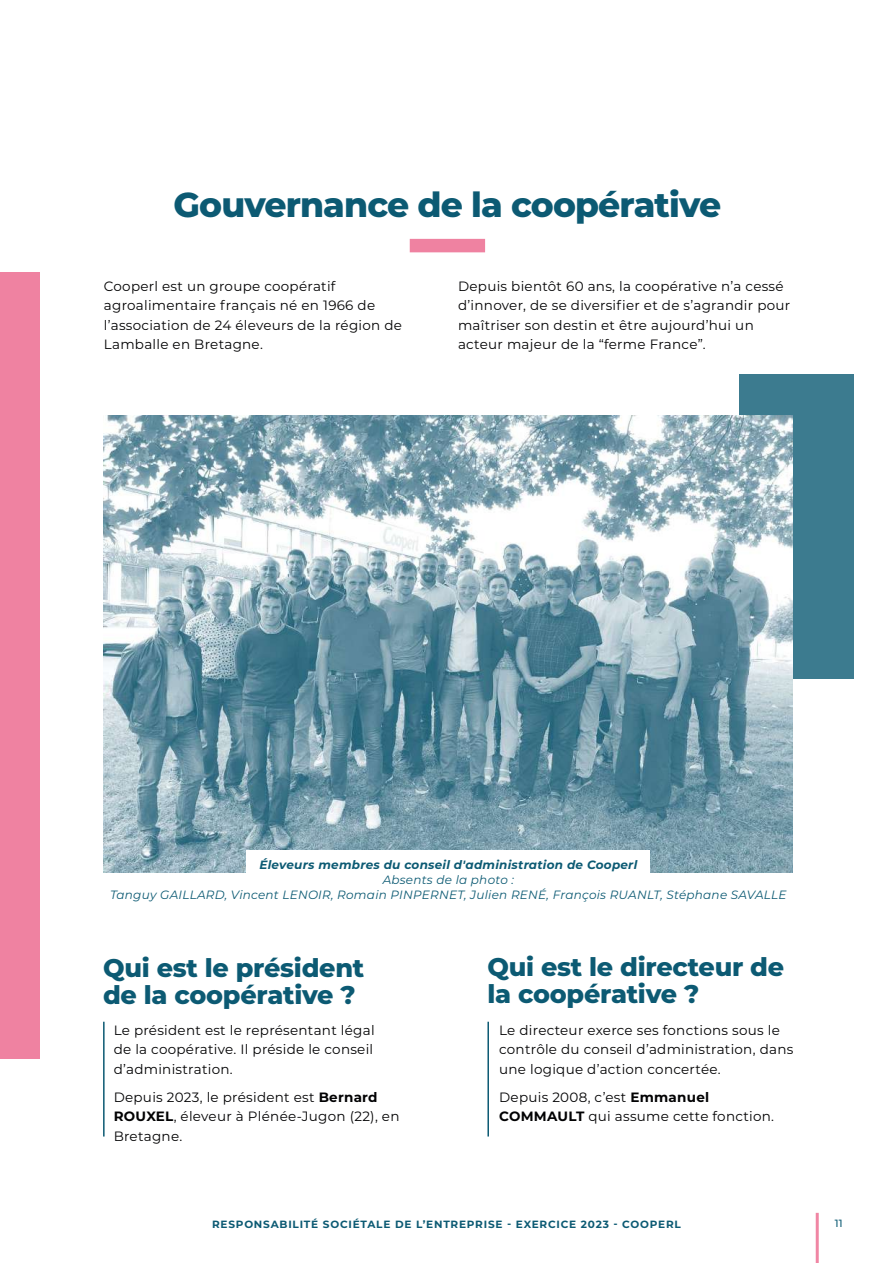
<style>
.page{position:relative;width:893px;height:1263px;background:#fff}
.page>*{position:absolute;margin:0;border:0;box-sizing:border-box;transform-origin:0 0}
.t1{font:800 34.5px "Montserrat";letter-spacing:-.025em;color:#0c5a73}
.t2{font:800 25.5px/27px "Montserrat";letter-spacing:-.01em;color:#0c5a73}
.t3{font:13.5px/19.5px "Montserrat";letter-spacing:.02em;color:#020203}
.t4{font:italic 12px/15px "Montserrat";letter-spacing:.02em;color:#0c5a73;text-align:center}
.t5{font:italic 700 12px "Montserrat";letter-spacing:.02em;color:#0c5a73}
.t6{font:700 10.5px "Montserrat";letter-spacing:.075em;color:#0c5a73}
.t7{font:500 10.5px "Montserrat";color:#0c5a73}
.s1{font-weight:700}
</style>
<div class="page">
<hr style="left:816px;top:1213px;width:3px;height:50px;background:#f086a4">
<div style="left:739px;top:374px;width:115px;height:305px;background:#3c7b8f"></div>
<div style="left:410px;top:239px;width:75px;height:13px;background:#ef82a1"></div>
<img style="left:104px;top:416px;width:689px;height:456px">
<div style="left:246px;top:850px;width:404px;height:30px;background:#fff"></div>
<div style="left:0;top:272px;width:40px;height:787px;background:#ef82a1"></div>
<hr style="left:487px;top:1022px;width:2px;height:114px;background:#0c5a73">
<hr style="left:103px;top:1022px;width:2px;height:114px;background:#0c5a73">
<h1 class="t1" style="left:174px;top:179px;width:549px">Gouvernance de la coopérative</h1>
<p class="t3" style="left:104px;top:276px;width:300px">Cooperl est un groupe coopératif agroalimentaire français né en 1966 de l’association de 24 éleveurs de la région de Lamballe en Bretagne.</p>
<p class="t3" style="left:458px;top:276px;width:334px">Depuis bientôt 60 ans, la coopérative n’a cessé d’innover, de se diversifier et de s’agrandir pour maîtriser son destin et être aujourd’hui un acteur majeur de la “ferme France”.</p>
<p class="t5" style="left:259px;top:856px;width:379px">Éleveurs membres du conseil d'administration de Cooperl</p>
<p class="t4" style="left:110px;top:872px;width:678px">Absents de la photo :<br>Tanguy GAILLARD, Vincent LENOIR, Romain PINPERNET, Julien RENÉ, François RUANLT, Stéphane SAVALLE</p>
<h2 class="t2" style="left:103px;top:953px;width:263px">Qui est le président de la coopérative ?</h2>
<p class="t3" style="left:114px;top:1020px;width:262px;text-align:justify">Le président est le représentant légal de la coopérative. Il préside le conseil d’administration.</p>
<p class="t3" style="left:114px;top:1087px;width:287px">Depuis 2023, le président est <span class="s1">Bernard<br>ROUXEL</span>, éleveur à Plénée-Jugon (22), en<br>Bretagne.</p>
<h2 class="t2" style="left:487px;top:952px;width:298px">Qui est le directeur de la coopérative ?</h2>
<p class="t3" style="left:499px;top:1020px;width:296px">Le directeur exerce ses fonctions sous le contrôle du conseil d’administration, dans une logique d’action concertée.</p>
<p class="t3" style="left:499px;top:1087px;width:276px">Depuis 2008, c’est <span class="s1">Emmanuel<br>COMMAULT</span> qui assume cette fonction.</p>
<p class="t6" style="left:212px;top:1217px;width:470px">RESPONSABILITÉ SOCIÉTALE DE L’ENTREPRISE - EXERCICE 2023 - COOPERL</p>
<p class="t7" style="left:835px;top:1216px;width:9px">11</p>
</div>
